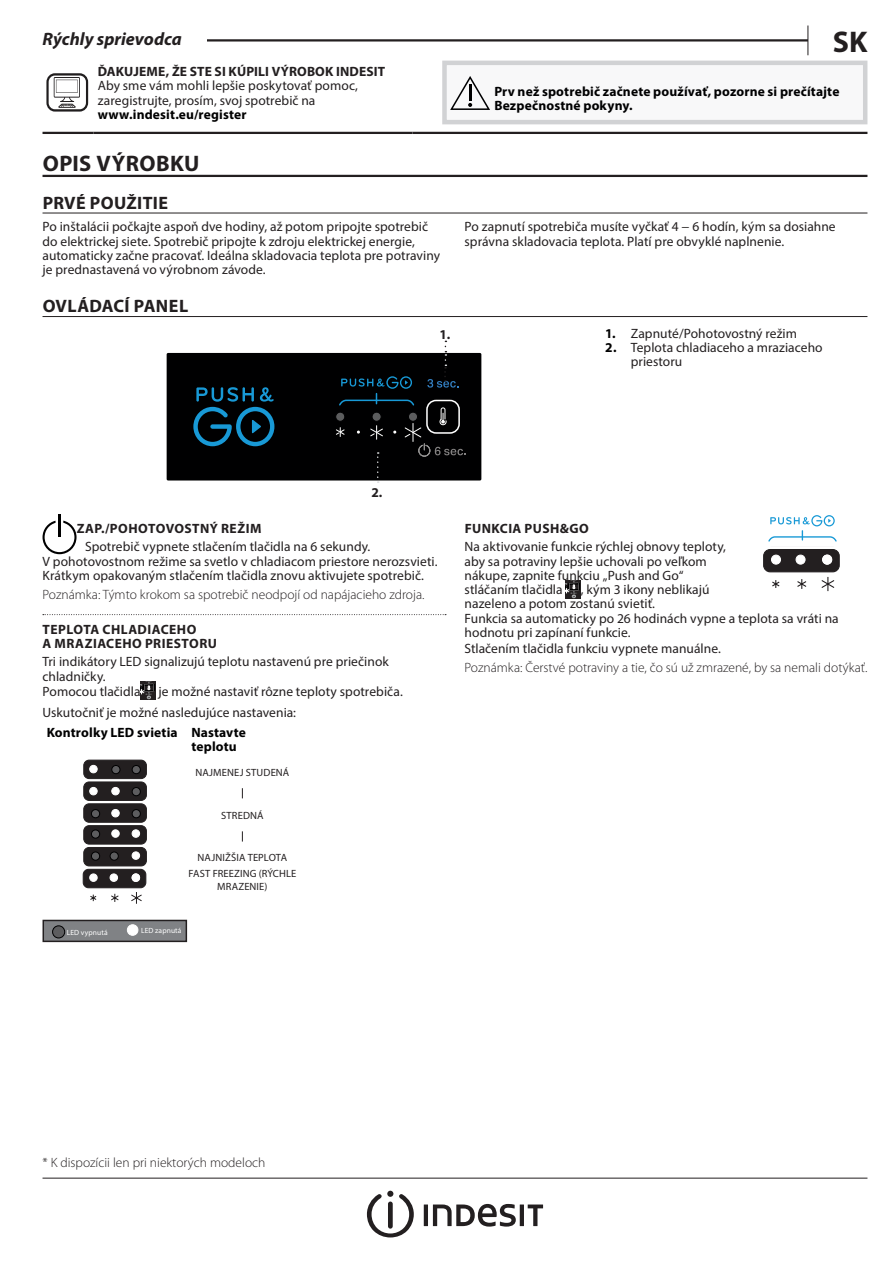
<style>
.page{position:relative;width:893px;height:1263px;background:#fff}
.page>*{position:absolute;margin:0;border:0;box-sizing:border-box;transform-origin:0 0}
.t1{font:700 30px "Myriad Pro";color:#231f20}
.t2{font:700 22.5px "Myriad Pro";letter-spacing:.015em;color:#231f20}
.t3{font:700 18px "Myriad Pro";letter-spacing:.02em;color:#231f20}
.t4{font:italic 700 18px "Myriad Pro";color:#231f20}
.t5{font:13.5px/14.2px "Myriad Pro";letter-spacing:.005em;color:#231f20}
.t6{font:300 13.5px "Myriad Pro";color:#231f20}
.t7{font:700 13.5px/14.2px "Myriad Pro";letter-spacing:.01em;color:#000001}
.t8{font:700 13.5px/14.2px "Myriad Pro";letter-spacing:.025em;color:#231f20}
.t9{font:10.5px/15.6px "Myriad Pro";letter-spacing:.015em;color:#231f20;text-align:center}
.t10{font:7.5px "Myriad Pro";letter-spacing:.02em;color:#fff}
.s1{font-weight:700;color:#000001}
</style>
<div class="page">
<hr style="left:43px;top:1178px;width:824px;height:1px;background:#231f20">
<svg style="left:807px;top:26px;width:1px;height:29px"></svg>
<hr style="left:43px;top:39px;width:765px;height:3px;background:#231f20">
<div style="left:43px;top:26px;width:164px;height:19px;background:#fff"></div>
<svg style="left:367px;top:1191px;width:47px;height:46px"></svg>
<hr style="left:424px;top:1204px;width:4px;height:22px;background:#231f20">
<svg style="left:433px;top:1204px;width:83px;height:22px"></svg>
<hr style="left:520px;top:1204px;width:4px;height:22px;background:#231f20">
<svg style="left:528px;top:1204px;width:15px;height:22px"></svg>
<div style="left:167px;top:353px;width:314px;height:127px;background:#000001;border-radius:2px"></div>
<svg style="left:193px;top:387px;width:81px;height:59px"></svg>
<hr style="left:43px;top:175px;width:824px;height:2px;background:#231f20">
<hr style="left:43px;top:213px;width:824px;height:1px;background:#231f20">
<hr style="left:43px;top:132px;width:51px;height:2px;background:#231f20">
<hr style="left:94px;top:132px;width:318px;height:2px;background:#231f20">
<hr style="left:412px;top:132px;width:455px;height:2px;background:#231f20">
<svg style="left:46px;top:73px;width:42px;height:39px"></svg>
<div style="left:444px;top:63px;width:421px;height:59px;background:#f8f8f9"></div>
<div style="left:442px;top:61px;width:425px;height:63px;border:4px solid #d1d2d4"></div>
<svg style="left:450px;top:76px;width:40px;height:34px"></svg>
<hr style="left:43px;top:316px;width:824px;height:1px;background:#231f20">
<svg style="left:43px;top:614px;width:403px;height:1px"></svg>
<svg style="left:43px;top:521px;width:34px;height:33px"></svg>
<hr style="left:58px;top:515px;width:3px;height:22px;background:#000">
<svg style="left:141px;top:682px;width:15px;height:17px"></svg>
<div style="left:84px;top:760px;width:62px;height:19px;background:#231f20;border-radius:5px"></div>
<div style="left:83px;top:760px;width:64px;height:19px;border:1px solid #231f20;border-radius:5px"></div>
<div style="left:84px;top:782px;width:62px;height:18px;background:#231f20;border-radius:5px"></div>
<div style="left:83px;top:781px;width:64px;height:20px;border:1px solid #231f20;border-radius:5px"></div>
<div style="left:84px;top:804px;width:62px;height:18px;background:#231f20;border-radius:5px"></div>
<div style="left:83px;top:803px;width:64px;height:20px;border:1px solid #231f20;border-radius:5px"></div>
<div style="left:84px;top:826px;width:62px;height:18px;background:#231f20;border-radius:5px"></div>
<div style="left:83px;top:825px;width:64px;height:19px;border:1px solid #231f20;border-radius:5px"></div>
<svg style="left:83px;top:831px;width:64px;height:73px"></svg>
<div style="left:108px;top:810px;width:14px;height:6px;border:1px solid #231f20;border-radius:3px"></div>
<svg style="left:85px;top:766px;width:37px;height:29px"></svg>
<div style="left:89px;top:874px;width:8px;height:8px;background:#fff;border:1px solid #fff;border-radius:50%"></div>
<div style="left:110px;top:874px;width:8px;height:8px;background:#fff;border:1px solid #fff;border-radius:50%"></div>
<div style="left:132px;top:852px;width:8px;height:7px;background:#fff;border:1px solid #fff;border-radius:50%"></div>
<div style="left:112px;top:829px;width:7px;height:8px;background:#fff;border:1px solid #fff;border-radius:50%"></div>
<div style="left:132px;top:829px;width:8px;height:8px;background:#fff;border:1px solid #fff;border-radius:50%"></div>
<div style="left:112px;top:809px;width:7px;height:8px;background:#fff;border:1px solid #fff;border-radius:50%"></div>
<div style="left:89px;top:787px;width:8px;height:8px;background:#fff;border:1px solid #fff;border-radius:50%"></div>
<div style="left:112px;top:787px;width:7px;height:8px;background:#fff;border:1px solid #fff;border-radius:50%"></div>
<div style="left:89px;top:765px;width:8px;height:8px;background:#fff;border:1px solid #fff;border-radius:50%"></div>
<div style="left:132px;top:809px;width:9px;height:9px;background:#5d5d5f;border:1px solid #000001;border-radius:50%"></div>
<div style="left:91px;top:830px;width:9px;height:8px;background:#5d5d5f;border:1px solid #000001;border-radius:50%"></div>
<div style="left:110px;top:852px;width:9px;height:8px;background:#5d5d5f;border:1px solid #000001;border-radius:50%"></div>
<div style="left:91px;top:852px;width:9px;height:8px;background:#5d5d5f;border:1px solid #000001;border-radius:50%"></div>
<div style="left:91px;top:809px;width:9px;height:9px;background:#5d5d5f;border:1px solid #000001;border-radius:50%"></div>
<div style="left:132px;top:787px;width:9px;height:9px;background:#5d5d5f;border:1px solid #000001;border-radius:50%"></div>
<div style="left:132px;top:765px;width:9px;height:9px;background:#5d5d5f;border:1px solid #000001;border-radius:50%"></div>
<div style="left:112px;top:765px;width:8px;height:9px;background:#5d5d5f;border:1px solid #000001;border-radius:50%"></div>
<div style="left:132px;top:874px;width:8px;height:8px;background:#fff;border:1px solid #fff;border-radius:50%"></div>
<div style="left:43px;top:920px;width:143px;height:21px;background:#808285"></div>
<div style="left:43px;top:920px;width:144px;height:22px;border:1px solid #231f20"></div>
<div style="left:123px;top:925px;width:25px;height:12px;border:1px solid #808285;border-radius:5px"></div>
<div style="left:52px;top:925px;width:13px;height:13px;background:#5d5d5f;border:1px solid #000001;border-radius:50%"></div>
<div style="left:127px;top:924px;width:11px;height:12px;background:#fff;border:1px solid #fff;border-radius:50%"></div>
<svg style="left:566px;top:581px;width:15px;height:17px"></svg>
<svg style="left:763px;top:515px;width:77px;height:76px"></svg>
<div style="left:771px;top:555px;width:10px;height:9px;background:#fff;border:1px solid #fff;border-radius:50%"></div>
<div style="left:796px;top:555px;width:9px;height:9px;background:#fff;border:1px solid #fff;border-radius:50%"></div>
<div style="left:822px;top:555px;width:10px;height:9px;background:#fff;border:1px solid #fff;border-radius:50%"></div>
<svg style="left:335px;top:341px;width:131px;height:142px"></svg>
<h3 class="t4" style="left:43px;top:28px;width:141px">Rýchly sprievodca</h3>
<h1 class="t1" style="left:833px;top:22px;width:36px">SK</h1>
<p class="t8" style="left:98px;top:64px;width:289px">ĎAKUJEME, ŽE STE SI KÚPILI VÝROBOK INDESIT</p>
<p class="t5" style="left:98px;top:79px;width:262px">Aby sme vám mohli lepšie poskytovať pomoc, zaregistrujte, prosím, svoj spotrebič na</p>
<p class="t7" style="left:98px;top:107px;width:150px">www.indesit.eu/register</p>
<p class="t7" style="left:494px;top:84px;width:347px">Prv než spotrebič začnete používať, pozorne si prečítajte<br>Bezpečnostné pokyny.</p>
<h2 class="t2" style="left:43px;top:148px;width:158px">OPIS VÝROBKU</h2>
<h3 class="t3" style="left:43px;top:191px;width:127px">PRVÉ POUŽITIE</h3>
<p class="t5" style="left:43px;top:219px;width:399px">Po inštalácii počkajte aspoň dve hodiny, až potom pripojte spotrebič do elektrickej siete. Spotrebič pripojte k zdroju elektrickej energie, automaticky začne pracovať. Ideálna skladovacia teplota pre potraviny je prednastavená vo výrobnom závode.</p>
<p class="t5" style="left:465px;top:219px;width:373px">Po zapnutí spotrebiča musíte vyčkať 4 − 6 hodín, kým sa dosiahne správna skladovacia teplota. Platí pre obvyklé naplnenie.</p>
<h3 class="t3" style="left:43px;top:294px;width:147px">OVLÁDACÍ PANEL</h3>
<p class="t5" style="left:605px;top:326px;width:193px"><span class="s1">1.</span> Zapnuté/Pohotovostný režim</p>
<p class="t5" style="left:631px;top:340px;width:193px;text-indent:-26px"><span class="s1">2.</span> Teplota chladiaceho a mraziaceho priestoru</p>
<p class="t8" style="left:439px;top:327px;width:13px">1.</p>
<p class="t8" style="left:371px;top:485px;width:13px">2.</p>
<p class="t8" style="left:77px;top:521px;width:186px">ZAP./POHOTOVOSTNÝ REŽIM</p>
<p class="t5" style="left:43px;top:540px;width:397px;text-indent:43px">Spotrebič vypnete stlačením tlačidla na 6 sekundy.<br>V pohotovostnom režime sa svetlo v chladiacom priestore nerozsvieti.<br>Krátkym opakovaným stlačením tlačidla znovu aktivujete spotrebič.</p>
<p class="t6" style="left:43px;top:587px;width:383px">Poznámka: Týmto krokom sa spotrebič neodpojí od napájacieho zdroja.</p>
<p class="t8" style="left:43px;top:621px;width:176px">TEPLOTA CHLADIACEHO<br>A MRAZIACEHO PRIESTORU</p>
<p class="t5" style="left:43px;top:654px;width:348px">Tri indikátory LED signalizujú teplotu nastavenú pre priečinok chladničky.</p>
<p class="t5" style="left:43px;top:684px;width:100px">Pomocou tlačidla</p>
<p class="t5" style="left:43px;top:681px;width:362px;line-height:20.2px;text-indent:116px">je možné nastaviť rôzne teploty spotrebiča.<br>Uskutočniť je možné nasledujúce nastavenia:</p>
<p class="t7" style="left:191px;top:725px;width:56px;text-indent:-145px">Kontrolky LED svietia Nastavte teplotu</p>
<p class="t9" style="left:195px;top:765px;width:95px">NAJMENEJ STUDENÁ</p>
<p class="t9" style="left:221px;top:808px;width:44px">STREDNÁ</p>
<p class="t9" style="left:188px;top:850px;width:109px">NAJNIŽŠIA TEPLOTA<br>FAST FREEZING (RÝCHLE</p>
<p class="t9" style="left:217px;top:878px;width:52px">MRAZENIE)</p>
<p class="t10" style="left:67px;top:927px;width:42px">LED vypnutá</p>
<p class="t10" style="left:141px;top:926px;width:42px">LED zapnutá</p>
<p class="t8" style="left:465px;top:521px;width:126px">FUNKCIA PUSH&amp;GO</p>
<p class="t5" style="left:465px;top:540px;width:263px">Na aktivovanie funkcie rýchlej obnovy teploty, aby sa potraviny lepšie uchovali po veľkom nákupe, zapnite funkciu „Push and Go“ stláčaním tlačidla</p>
<p class="t5" style="left:465px;top:582px;width:376px;text-indent:116px">, kým 3 ikony neblikajú<br>nazeleno a potom zostanú svietiť.<br>Funkcia sa automaticky po 26 hodinách vypne a teplota sa vráti na hodnotu pri zapínaní funkcie.</p>
<p class="t5" style="left:465px;top:641px;width:258px">Stlačením tlačidla funkciu vypnete manuálne.</p>
<p class="t6" style="left:465px;top:660px;width:404px">Poznámka: Čerstvé potraviny a tie, čo sú už zmrazené, by sa nemali dotýkať.</p>
<p class="t6" style="left:43px;top:1155px;width:224px">* K dispozícii len pri niektorých modeloch</p>
</div>
